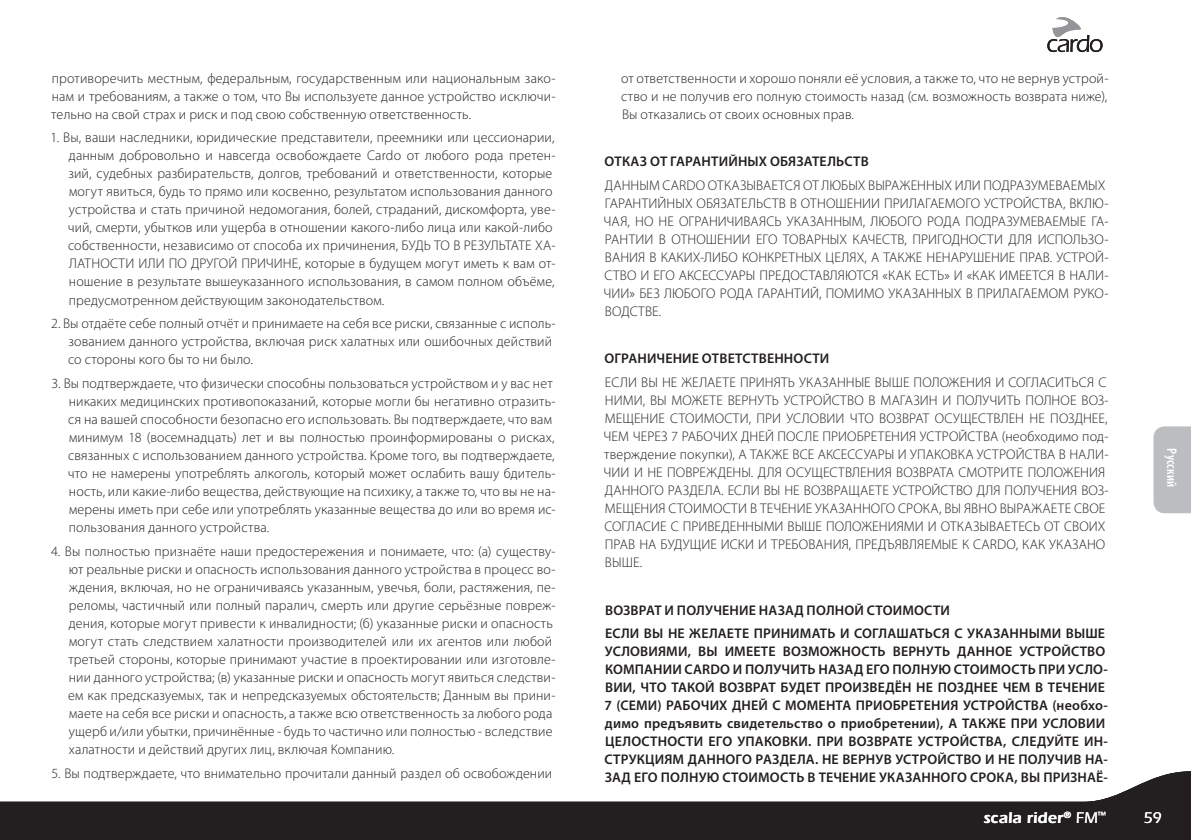
<style>
.page{position:relative;width:1191px;height:840px;background:#fff}
.page>*{position:absolute;margin:0;border:0;box-sizing:border-box;transform-origin:0 0}
.t1{font:600 16px "Itc Eras";letter-spacing:.01em;color:#fff}
.t2{font:500 16px "Itc Eras";color:#fff}
.Intented_Regular_Bod{font:300 14px/18px "Myriad Pro";letter-spacing:.01em;color:#231f20}
.Intented_Regular_Bod-2{font:600 14px/18px "Myriad Pro";letter-spacing:.01em;color:#231f20}
.t3{font:600 condensed 14px "Myriad Pro";letter-spacing:.02em;color:#fff}
.s1{font-weight:500}
</style>
<div class="page">
<div style="left:1153px;top:426px;width:38px;height:87px;background:#bcbdc0"></div>
<svg style="left:0;top:771px;width:1191px;height:68px;fill:#231f20"></svg>
<svg style="left:1047px;top:17px;width:55px;height:35px"></svg>
<p class="Intented_Regular_Bod" style="left:51px;top:69px;width:506px;text-align:justify">противоречить местным, федеральным, государственным или национальным зако&shy;нам и требованиям, а также о том, что Вы используете данное устройство исключи&shy;тельно на свой страх и риск и под свою собственную ответственность.</p>
<p class="Intented_Regular_Bod" style="left:68px;top:128px;width:489px;text-indent:-17px">1. Вы, ваши наследники, юридические представители, преемники или цессионарии, данным добровольно и навсегда освобождаете Cardo от любого рода претен&shy;зий, судебных разбирательств, долгов, требований и ответственности, которые могут явиться, будь то прямо или косвенно, результатом использования данного устройства и стать причиной недомогания, болей, страданий, дискомфорта, уве&shy;чий, смерти, убытков или ущерба в отношении какого-либо лица или какой-либо собственности, независимо от способа их причинения, БУДЬ ТО В РЕЗУЛЬТАТЕ ХА-ЛАТНОСТИ ИЛИ ПО ДРУГОЙ ПРИЧИНЕ, которые в будущем могут иметь к вам от&shy;ношение в результате вышеуказанного использования, в самом полном объёме, предусмотренном действующим законодательством.</p>
<p class="Intented_Regular_Bod" style="left:68px;top:314px;width:489px;text-indent:-17px">2. Вы отдаёте себе полный отчёт и принимаете на себя все риски, связанные с исполь&shy;зованием данного устройства, включая риск халатных или ошибочных действий со стороны кого бы то ни было.</p>
<p class="Intented_Regular_Bod" style="left:68px;top:374px;width:489px;text-indent:-16px">3. Вы подтверждаете, что физически способны пользоваться устройством и у вас нет никаких медицинских противопоказаний, которые могли бы негативно отразить&shy;ся на вашей способности безопасно его использовать. Вы подтверждаете, что вам минимум 18 (восемнадцать) лет и вы полностью проинформированы о рисках, связанных с использованием данного устройства. Кроме того, вы подтверждаете, что не намерены употреблять алкоголь, который может ослабить вашу бдитель&shy;ность, или какие-либо вещества, действующие на психику, а также то, что вы не на&shy;мерены иметь при себе или употреблять указанные вещества до или во время ис&shy;пользования данного устройства.</p>
<p class="Intented_Regular_Bod" style="left:68px;top:541px;width:489px;text-indent:-17px">4. Вы полностью признаёте наши предостережения и понимаете, что: (а) существу&shy;ют реальные риски и опасность использования данного устройства в процесс во&shy;ждения, включая, но не ограничиваясь указанным, увечья, боли, растяжения, пе&shy;реломы, частичный или полный паралич, смерть или другие серьёзные повреж&shy;дения, которые могут привести к инвалидности; (б) указанные риски и опасность могут стать следствием халатности производителей или их агентов или любой третьей стороны, которые принимают участие в проектировании или изготовле&shy;нии данного устройства; (в) указанные риски и опасность могут явиться следстви&shy;ем как предсказуемых, так и непредсказуемых обстоятельств; Данным вы прини&shy;маете на себя все риски и опасность, а также всю ответственность за любого рода ущерб и/или убытки, причинённые - будь то частично или полностью - вследствие халатности и действий других лиц, включая Компанию.</p>
<p class="Intented_Regular_Bod" style="left:51px;top:763px;width:502px">5. Вы подтверждаете, что внимательно прочитали данный раздел об освобождении</p>
<p class="Intented_Regular_Bod" style="left:621px;top:69px;width:489px;text-align:justify">от ответственности и хорошо поняли её условия, а также то, что не вернув устрой&shy;ство и не получив его полную стоимость назад (см. возможность возврата ниже), Вы отказались от своих основных прав.</p>
<p class="Intented_Regular_Bod-2" style="left:604px;top:152px;width:266px">ОТКАЗ ОТ ГАРАНТИЙНЫХ ОБЯЗАТЕЛЬСТВ</p>
<p class="Intented_Regular_Bod" style="left:603px;top:176px;width:506px">ДАННЫМ CARDO ОТКАЗЫВАЕТСЯ ОТ ЛЮБЫХ ВЫРАЖЕННЫХ ИЛИ ПОДРАЗУМЕВАЕМЫХ ГАРАНТИЙНЫХ ОБЯЗАТЕЛЬСТВ В ОТНОШЕНИИ ПРИЛАГАЕМОГО УСТРОЙСТВА, ВКЛЮ-ЧАЯ, НО НЕ ОГРАНИЧИВАЯСЬ УКАЗАННЫМ, ЛЮБОГО РОДА ПОДРАЗУМЕВАЕМЫЕ ГА-РАНТИИ В ОТНОШЕНИИ ЕГО ТОВАРНЫХ КАЧЕСТВ, ПРИГОДНОСТИ ДЛЯ ИСПОЛЬЗО-ВАНИЯ В КАКИХ-ЛИБО КОНКРЕТНЫХ ЦЕЛЯХ, А ТАКЖЕ НЕНАРУШЕНИЕ ПРАВ. УСТРОЙ-СТВО И ЕГО АКСЕССУАРЫ ПРЕДОСТАВЛЯЮТСЯ «КАК ЕСТЬ» И «КАК ИМЕЕТСЯ В НАЛИ-ЧИИ» БЕЗ ЛЮБОГО РОДА ГАРАНТИЙ, ПОМИМО УКАЗАННЫХ В ПРИЛАГАЕМОМ РУКО-ВОДСТВЕ.</p>
<p class="Intented_Regular_Bod-2" style="left:604px;top:349px;width:226px">ОГРАНИЧЕНИЕ ОТВЕТСТВЕННОСТИ</p>
<p class="Intented_Regular_Bod" style="left:603px;top:373px;width:506px">ЕСЛИ ВЫ НЕ ЖЕЛАЕТЕ ПРИНЯТЬ УКАЗАННЫЕ ВЫШЕ ПОЛОЖЕНИЯ И СОГЛАСИТЬСЯ С НИМИ, ВЫ МОЖЕТЕ ВЕРНУТЬ УСТРОЙСТВО В МАГАЗИН И ПОЛУЧИТЬ ПОЛНОЕ ВОЗ-МЕЩЕНИЕ СТОИМОСТИ, ПРИ УСЛОВИИ ЧТО ВОЗВРАТ ОСУЩЕСТВЛЕН НЕ ПОЗДНЕЕ, ЧЕМ ЧЕРЕЗ 7 РАБОЧИХ ДНЕЙ ПОСЛЕ ПРИОБРЕТЕНИЯ УСТРОЙСТВА (необходимо под&shy;тверждение покупки), А ТАКЖЕ ВСЕ АКСЕССУАРЫ И УПАКОВКА УСТРОЙСТВА В НАЛИ-ЧИИ И НЕ ПОВРЕЖДЕНЫ. ДЛЯ ОСУЩЕСТВЛЕНИЯ ВОЗВРАТА СМОТРИТЕ ПОЛОЖЕНИЯ ДАННОГО РАЗДЕЛА. ЕСЛИ ВЫ НЕ ВОЗВРАЩАЕТЕ УСТРОЙСТВО ДЛЯ ПОЛУЧЕНИЯ ВОЗ-МЕЩЕНИЯ СТОИМОСТИ В ТЕЧЕНИЕ УКАЗАННОГО СРОКА, ВЫ ЯВНО ВЫРАЖАЕТЕ СВОЕ СОГЛАСИЕ С ПРИВЕДЕННЫМИ ВЫШЕ ПОЛОЖЕНИЯМИ И ОТКАЗЫВАЕТЕСЬ ОТ СВОИХ ПРАВ НА БУДУЩИЕ ИСКИ И ТРЕБОВАНИЯ, ПРЕДЪЯВЛЯЕМЫЕ К CARDO, КАК УКАЗАНО ВЫШЕ.</p>
<p class="Intented_Regular_Bod-2" style="left:605px;top:600px;width:346px">ВОЗВРАТ И ПОЛУЧЕНИЕ НАЗАД ПОЛНОЙ СТОИМОСТИ</p>
<p class="Intented_Regular_Bod-2" style="left:604px;top:623px;width:505px">ЕСЛИ ВЫ НЕ ЖЕЛАЕТЕ ПРИНИМАТЬ И СОГЛАШАТЬСЯ С УКАЗАННЫМИ ВЫШЕ УСЛОВИЯМИ, ВЫ ИМЕЕТЕ ВОЗМОЖНОСТЬ ВЕРНУТЬ ДАННОЕ УСТРОЙСТВО КОМПАНИИ CARDO И ПОЛУЧИТЬ НАЗАД ЕГО ПОЛНУЮ СТОИМОСТЬ ПРИ УСЛО-ВИИ, ЧТО ТАКОЙ ВОЗВРАТ БУДЕТ ПРОИЗВЕДЁН НЕ ПОЗДНЕЕ ЧЕМ В ТЕЧЕНИЕ 7 (СЕМИ) РАБОЧИХ ДНЕЙ С МОМЕНТА ПРИОБРЕТЕНИЯ УСТРОЙСТВА (необхо&shy;димо предъявить свидетельство о приобретении), А ТАКЖЕ ПРИ УСЛОВИИ ЦЕЛОСТНОСТИ ЕГО УПАКОВКИ. ПРИ ВОЗВРАТЕ УСТРОЙСТВА, СЛЕДУЙТЕ ИН-СТРУКЦИЯМ ДАННОГО РАЗДЕЛА. НЕ ВЕРНУВ УСТРОЙСТВО И НЕ ПОЛУЧИВ НА-ЗАД ЕГО ПОЛНУЮ СТОИМОСТЬ В ТЕЧЕНИЕ УКАЗАННОГО СРОКА, ВЫ ПРИЗНАЁ-</p>
<p class="t1" style="left:983px;top:808px;width:124px">scala rider<sup>®</sup> <span class="s1">FM</span><sup>™</sup></p>
<p class="t2" style="left:1143px;top:807px;width:20px">59</p>
<p class="t3" style="left:1180px;top:448px;width:41px;rotate:90deg">Русский</p>
</div>
